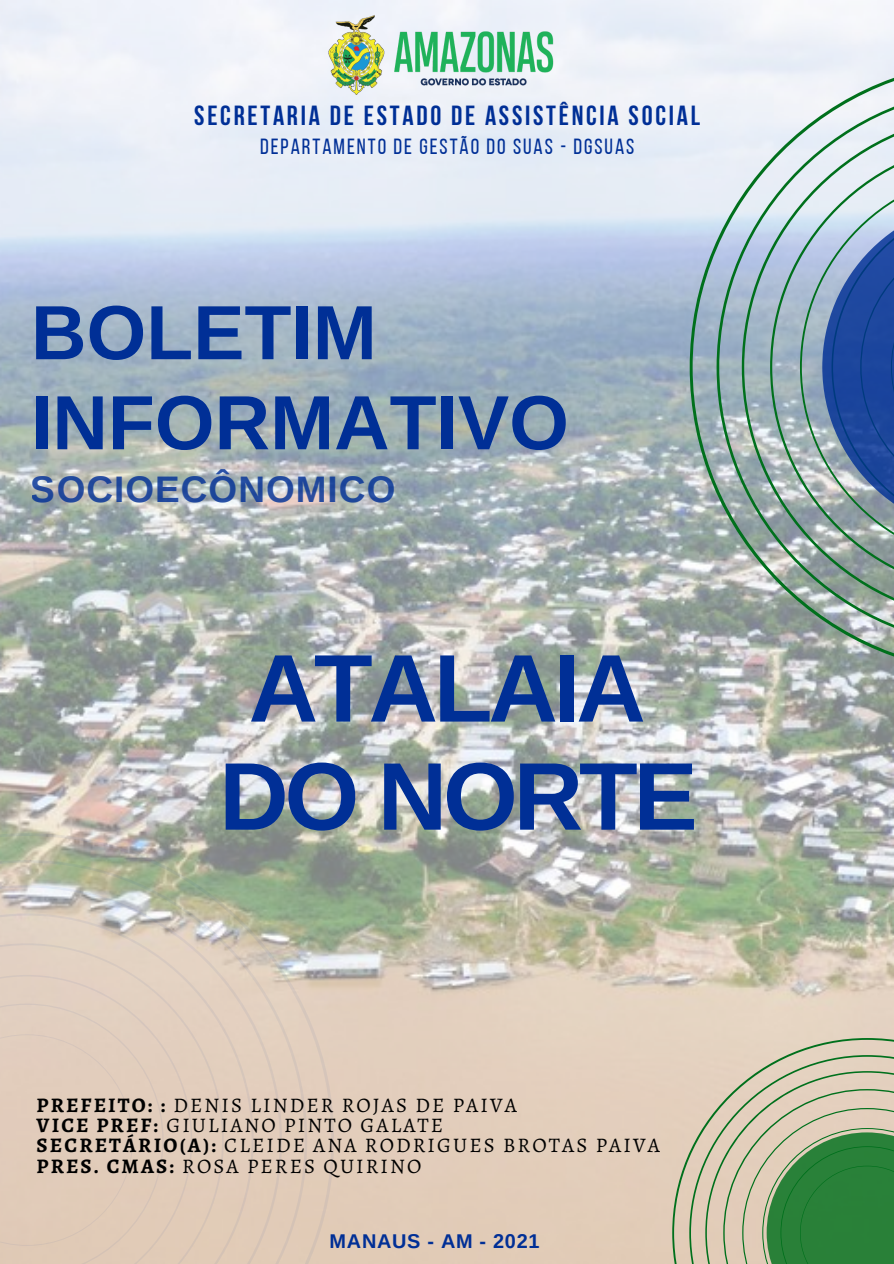
<style>
.page{position:relative;width:894px;height:1264px;background:#fff}
.page>*{position:absolute;margin:0;border:0;box-sizing:border-box;transform-origin:0 0}
.t1{font:700 96px "Arimo";letter-spacing:-.045em;color:#002f96}
.t2{font:700 76.8px "Arimo";color:#002f96}
.t3{font:700 36.9px "Arimo";letter-spacing:.03em;color:#002f96}
.t4{font:700 27.6px "Bebas Neue";letter-spacing:.1em;color:#002f96}
.t5{font:21.9px "Bebas Neue";letter-spacing:.09em;color:#002f96}
.t6{font:20.7px "Alegreya SC";letter-spacing:.1em;color:#000}
.t7{font:700 19.95px "Arimo";letter-spacing:.035em;color:#002f96}
.s1{font-weight:700}
</style>
<div class="page">
<img style="left:0;top:0;width:893px;height:1263px">
<svg style="left:0;top:833px;width:334px;height:430px"></svg>
<svg style="left:0;top:860px;width:307px;height:403px;fill:#e1ccbb"></svg>
<svg style="left:689px;top:60px;width:204px;height:614px"></svg>
<svg style="left:716px;top:87px;width:177px;height:560px"></svg>
<svg style="left:672px;top:1038px;width:221px;height:225px;fill:#e4d1bf"></svg>
<svg style="left:799px;top:170px;width:94px;height:394px"></svg>
<img style="left:0;top:6px;width:864px;height:89px">
<svg style="left:689px;top:1055px;width:204px;height:208px"></svg>
<p class="t4" style="left:194px;top:104px;width:507px">SECRETARIA DE ESTADO DE ASSISTÊNCIA SOCIAL</p>
<p class="t5" style="left:260px;top:137px;width:375px">DEPARTAMENTO DE GESTÃO DO SUAS - DGSUAS</p>
<p class="t2" style="left:31px;top:290px;width:347px">BOLETIM</p>
<p class="t2" style="left:31px;top:380px;width:539px">INFORMATIVO</p>
<h3 class="t3" style="left:31px;top:469px;width:366px">SOCIOECÔNOMICO</h3>
<p class="t1" style="left:248px;top:634px;width:398px">ATALAIA</p>
<p class="t1" style="left:219px;top:742px;width:479px">DO NORTE</p>
<p class="t6" style="left:37px;top:1090px;width:481px"><span class="s1">PREFEITO: :</span> DENIS LINDER ROJAS DE PAIVA</p>
<p class="t6" style="left:37px;top:1110px;width:408px"><span class="s1">VICE PREF:</span> GIULIANO PINTO GALATE</p>
<p class="t6" style="left:37px;top:1131px;width:624px"><span class="s1">SECRETÁRIO(A):</span> CLEIDE ANA RODRIGUES BROTAS PAIVA</p>
<p class="t6" style="left:37px;top:1151px;width:386px"><span class="s1">PRES. CMAS:</span> ROSA PERES QUIRINO</p>
<p class="t7" style="left:329px;top:1230px;width:211px">MANAUS - AM - 2021</p>
</div>
